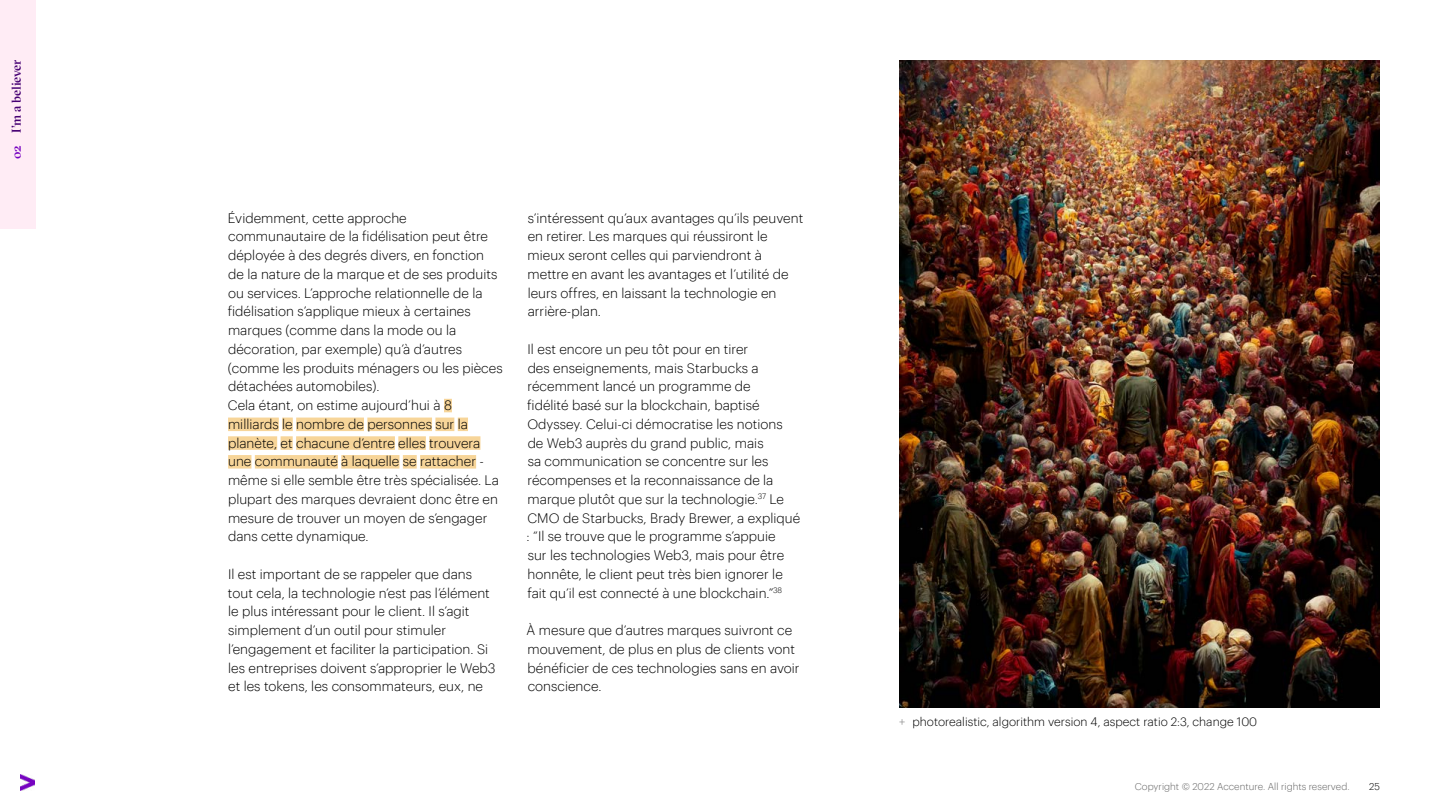
<style>
.page{position:relative;width:1440px;height:810px;background:#fff}
.page>*{position:absolute;margin:0;border:0;box-sizing:border-box;transform-origin:0 0}
.t1{font:300 13.5px/18.8px "Graphik";color:#000}
.t2{font:500 12.75px "GT Sectra Fine";letter-spacing:-.02em;color:#460073}
.t3{font:300 12px "Graphik";color:#000}
.t4{font:300 9.75px "Graphik";color:#666}
.t5{font:300 9.75px "Graphik";color:#000}
.s1{color:#7500c0}
.s2{color:#808080}
</style>
<div class="page">
<div style="left:0;top:0;width:35px;height:229px;background:#ffecf5"></div>
<img style="left:20px;top:775px;width:15px;height:15px">
<div style="left:444px;top:399px;width:8px;height:13px;background:#f7d599"></div>
<div style="left:228px;top:418px;width:51px;height:13px;background:#f7d599"></div>
<div style="left:282px;top:418px;width:11px;height:13px;background:#f7d599"></div>
<div style="left:296px;top:418px;width:68px;height:13px;background:#f7d599"></div>
<div style="left:367px;top:418px;width:65px;height:13px;background:#f7d599"></div>
<div style="left:435px;top:418px;width:19px;height:13px;background:#f7d599"></div>
<div style="left:458px;top:418px;width:10px;height:13px;background:#f7d599"></div>
<div style="left:228px;top:436px;width:49px;height:14px;background:#f7d599"></div>
<div style="left:281px;top:436px;width:12px;height:14px;background:#f7d599"></div>
<div style="left:296px;top:436px;width:99px;height:14px;background:#f7d599"></div>
<div style="left:398px;top:436px;width:28px;height:14px;background:#f7d599"></div>
<div style="left:429px;top:436px;width:51px;height:14px;background:#f7d599"></div>
<div style="left:228px;top:455px;width:23px;height:14px;background:#f7d599"></div>
<div style="left:255px;top:455px;width:83px;height:14px;background:#f7d599"></div>
<div style="left:341px;top:455px;width:58px;height:14px;background:#f7d599"></div>
<div style="left:403px;top:455px;width:14px;height:14px;background:#f7d599"></div>
<div style="left:420px;top:455px;width:56px;height:14px;background:#f7d599"></div>
<img style="left:899px;top:60px;width:481px;height:647px">
<p class="t2" style="left:9px;top:159px;width:100px;rotate:-90deg"><span class="s1">02</span> I’m a believer</p>
<p class="t1" style="left:228px;top:207px;width:277px">Évidemment, cette approche communautaire de la fidélisation peut être déployée à des degrés divers, en fonction de la nature de la marque et de ses produits ou services. L’approche relationnelle de la fidélisation s’applique mieux à certaines marques (comme dans la mode ou la décoration, par exemple) qu’à d’autres (comme les produits ménagers ou les pièces détachées automobiles).<br>Cela étant, on estime aujourd’hui à 8 milliards le nombre de personnes sur la planète, et chacune d’entre elles trouvera une communauté à laquelle se rattacher - même si elle semble être très spécialisée. La plupart des marques devraient donc être en mesure de trouver un moyen de s’engager dans cette dynamique.</p>
<p class="t1" style="left:228px;top:564px;width:269px">Il est important de se rappeler que dans tout cela, la technologie n’est pas l’élément le plus intéressant pour le client. Il s’agit simplement d’un outil pour stimuler l’engagement et faciliter la participation. Si les entreprises doivent s’approprier le Web3 et les tokens, les consommateurs, eux, ne</p>
<p class="t1" style="left:528px;top:207px;width:277px">s’intéressent qu’aux avantages qu’ils peuvent en retirer. Les marques qui réussiront le mieux seront celles qui parviendront à mettre en avant les avantages et l’utilité de leurs offres, en laissant la technologie en arrière-plan.</p>
<p class="t1" style="left:527px;top:339px;width:275px">Il est encore un peu tôt pour en tirer<br>des enseignements, mais Starbucks a récemment lancé un programme de<br>fidélité basé sur la blockchain, baptisé Odyssey. Celui-ci démocratise les notions de Web3 auprès du grand public, mais<br>sa communication se concentre sur les récompenses et la reconnaissance de la marque plutôt que sur la technologie.<sup>37</sup> Le CMO de Starbucks, Brady Brewer, a expliqué : “Il se trouve que le programme s’appuie<br>sur les technologies Web3, mais pour être honnête, le client peut très bien ignorer le fait qu’il est connecté à une blockchain.”<sup>38</sup></p>
<p class="t1" style="left:527px;top:620px;width:275px">À mesure que d’autres marques suivront ce mouvement, de plus en plus de clients vont bénéficier de ces technologies sans en avoir conscience.</p>
<p class="t3" style="left:899px;top:712px;width:360px"><span class="s2">+</span> photorealistic, algorithm version 4, aspect ratio 2:3, change 100</p>
<p class="t4" style="left:1135px;top:780px;width:216px">Copyright © 2022 Accenture. All rights reserved.</p>
<p class="t5" style="left:1369px;top:780px;width:12px">25</p>
</div>
